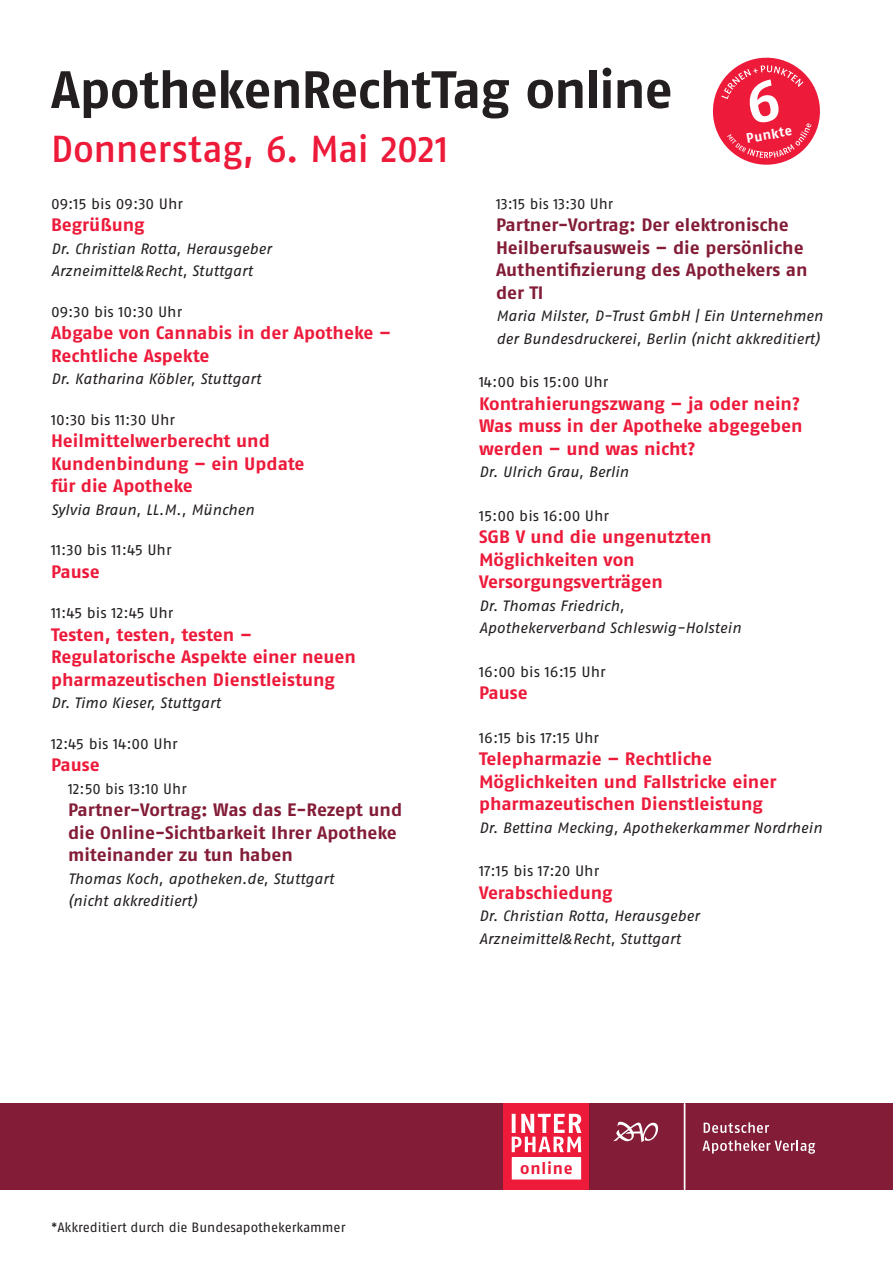
<style>
.page{position:relative;width:893px;height:1263px;background:#fff}
.page>*{position:absolute;margin:0;border:0;box-sizing:border-box;transform-origin:0 0}
.t1{font:700 52.5px "Fago Pro";letter-spacing:-.02em;color:#231f20}
.t2{font:500 37.5px "Fago Pro";letter-spacing:-.015em;color:#ed1a3a}
.t3{font:700 18px/22.5px "Fago Pro";color:#ed1a3a;scale:1.04 1}
.t4{font:700 18px/22.5px "Fago Pro";color:#831c37;scale:1.04 1}
.t5{font:700 16.65px "Fago Pro";letter-spacing:.05em;color:#ed1a3a}
.t6{font:italic 15px/22.5px "Fago Pro";letter-spacing:-.005em;color:#231f20;scale:1.04 1}
.t7{font:15px "Fago Pro";color:#231f20;scale:1.04 1}
.t8{font:15px "Fago Pro";color:#231f20}
.t9{font:700 13.8px "Fago Pro";color:#fff}
.t10{font:13.5px "Fago Pro";letter-spacing:-.005em;color:#231f20}
.s1{font-family:"Calibri"}
</style>
<div class="page">
<div style="left:0;top:1103px;width:503px;height:87px;background:#831c37"></div>
<div style="left:503px;top:1103px;width:87px;height:87px;background:#ed1a3a"></div>
<svg style="left:511px;top:1114px;width:70px;height:66px"></svg>
<div style="left:590px;top:1103px;width:94px;height:87px;background:#831c37"></div>
<div style="left:685px;top:1103px;width:208px;height:87px;background:#831c37"></div>
<svg style="left:613px;top:1122px;width:45px;height:20px"></svg>
<svg style="left:704px;top:1122px;width:65px;height:11px"></svg>
<svg style="left:702px;top:1140px;width:113px;height:14px"></svg>
<svg style="left:713px;top:57px;width:107px;height:108px"></svg>
<h1 class="t1" style="left:51px;top:58px;width:623px">ApothekenRechtTag online</h1>
<h2 class="t2" style="left:51px;top:126px;width:399px">Donnerstag, 6. Mai 2021</h2>
<p class="t9" style="left:745px;top:130px;width:48px;rotate:-10deg">Punkte</p>
<p class="t7" style="left:51px;top:194px;width:128px">09:15 bis 09:30 Uhr</p>
<p class="t3" style="left:51px;top:213px;width:92px">Begrüßung</p>
<p class="t6" style="left:51px;top:237px;width:213px">Dr. Christian Rotta, Herausgeber<br>Arzneimittel<span class="s1">&amp;</span>Recht, Stuttgart</p>
<p class="t7" style="left:51px;top:302px;width:128px">09:30 bis 10:30 Uhr</p>
<p class="t3" style="left:51px;top:321px;width:328px">Abgabe von Cannabis in der Apotheke –<br>Rechtliche Aspekte</p>
<p class="t6" style="left:51px;top:368px;width:203px">Dr. Katharina Köbler, Stuttgart</p>
<p class="t7" style="left:51px;top:410px;width:121px">10:30 bis 11:30 Uhr</p>
<p class="t3" style="left:51px;top:429px;width:245px">Heilmittelwerberecht und<br>Kundenbindung – ein Update für die Apotheke</p>
<p class="t6" style="left:51px;top:498px;width:197px">Sylvia Braun, LL.M., München</p>
<p class="t7" style="left:51px;top:541px;width:117px">11:30 bis 11:45 Uhr</p>
<p class="t3" style="left:51px;top:560px;width:48px">Pause</p>
<p class="t7" style="left:51px;top:604px;width:119px">11:45 bis 12:45 Uhr</p>
<p class="t3" style="left:51px;top:623px;width:295px">Testen, testen, testen –<br>Regulatorische Aspekte einer neuen pharmazeutischen Dienstleistung</p>
<p class="t6" style="left:51px;top:692px;width:165px">Dr. Timo Kieser, Stuttgart</p>
<p class="t7" style="left:51px;top:734px;width:123px">12:45 bis 14:00 Uhr</p>
<p class="t3" style="left:51px;top:753px;width:48px">Pause</p>
<p class="t8" style="left:68px;top:779px;width:120px">12:50 bis 13:10 Uhr</p>
<p class="t4" style="left:68px;top:798px;width:323px">Partner-Vortrag: Was das E-Rezept und die Online-Sichtbarkeit Ihrer Apotheke miteinander zu tun haben</p>
<p class="t6" style="left:68px;top:867px;width:257px">Thomas Koch, apotheken.de, Stuttgart (nicht akkreditiert)</p>
<p class="t8" style="left:496px;top:194px;width:119px">13:15 bis 13:30 Uhr</p>
<p class="t4" style="left:496px;top:213px;width:301px">Partner-Vortrag: Der elektronische<br>Heilberufsausweis – die persönliche<br>Authentifizierung des Apothekers an der TI</p>
<p class="t6" style="left:496px;top:305px;width:316px">Maria Milster, D-Trust GmbH | Ein Unternehmen der Bundesdruckerei, Berlin (nicht akkreditiert)</p>
<p class="t7" style="left:479px;top:373px;width:126px">14:00 bis 15:00 Uhr</p>
<p class="t3" style="left:479px;top:392px;width:312px">Kontrahierungszwang – ja oder nein?<br>Was muss in der Apotheke abgegeben werden – und was nicht?</p>
<p class="t6" style="left:479px;top:461px;width:145px">Dr. Ulrich Grau, Berlin</p>
<p class="t7" style="left:479px;top:506px;width:127px">15:00 bis 16:00 Uhr</p>
<p class="t3" style="left:479px;top:525px;width:225px">SGB V und die ungenutzten<br>Möglichkeiten von<br>Versorgungsverträgen</p>
<p class="t6" style="left:479px;top:594px;width:254px">Dr. Thomas Friedrich,<br>Apothekerverband Schleswig-Holstein</p>
<p class="t7" style="left:479px;top:662px;width:123px">16:00 bis 16:15 Uhr</p>
<p class="t3" style="left:479px;top:681px;width:48px">Pause</p>
<p class="t7" style="left:479px;top:728px;width:117px">16:15 bis 17:15 Uhr</p>
<p class="t3" style="left:479px;top:747px;width:287px">Telepharmazie – Rechtliche<br>Möglichkeiten und Fallstricke einer pharmazeutischen Dienstleistung</p>
<p class="t6" style="left:479px;top:816px;width:331px">Dr. Bettina Mecking, Apothekerkammer Nordrhein</p>
<p class="t7" style="left:479px;top:862px;width:117px">17:15 bis 17:20 Uhr</p>
<p class="t3" style="left:479px;top:881px;width:130px">Verabschiedung</p>
<p class="t6" style="left:479px;top:905px;width:213px">Dr. Christian Rotta, Herausgeber<br>Arzneimittel<span class="s1">&amp;</span>Recht, Stuttgart</p>
<p class="t10" style="left:51px;top:1219px;width:296px">*Akkreditiert durch die Bundesapothekerkammer</p>
<p class="t5" style="left:520px;top:1158px;width:54px">online</p>
</div>
